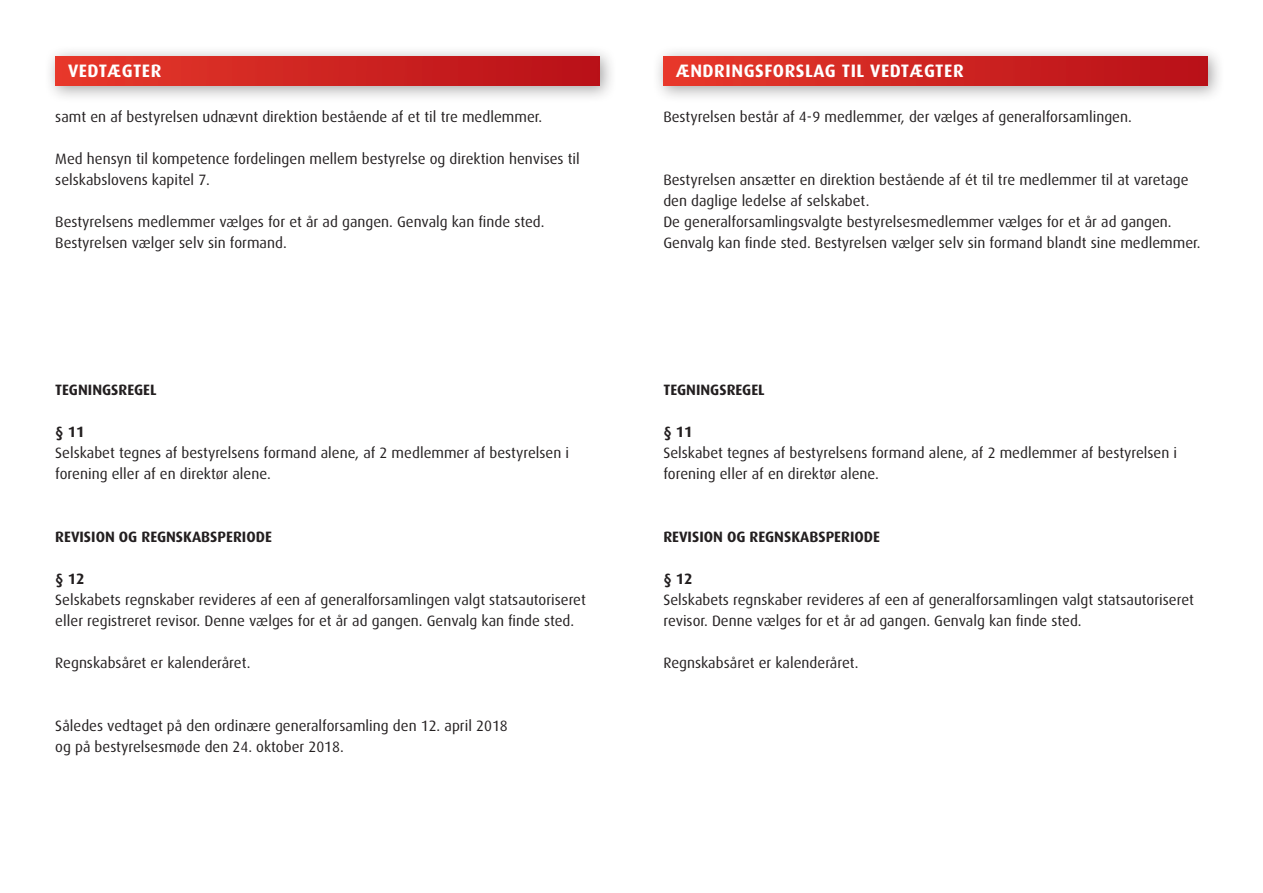
<style>
.page{position:relative;width:1263px;height:893px;background:#fff}
.page>*{position:absolute;margin:0;border:0;box-sizing:border-box;transform-origin:0 0}
.t1{font:700 18px "Dax Pro";letter-spacing:.03em;color:#fff}
.t2{font:15px/21px "Dax";color:#231f20}
.t3{font:700 15px "Dax";color:#231f20}
</style>
<div class="page">
<div style="left:44px;top:45px;width:573px;height:58px;background:#231f20;opacity:.4"></div>
<div style="left:55px;top:56px;width:545px;height:30px;background:linear-gradient(to right,#e7392b,#b81018)"></div>
<div style="left:652px;top:45px;width:573px;height:58px;background:#231f20;opacity:.4"></div>
<div style="left:663px;top:56px;width:545px;height:30px;background:linear-gradient(to right,#e7392b,#b81018)"></div>
<p class="t1" style="left:68px;top:59px;width:95px">VEDTÆGTER</p>
<p class="t1" style="left:676px;top:59px;width:289px">ÆNDRINGSFORSLAG TIL VEDTÆGTER</p>
<p class="t2" style="left:55px;top:107px;width:488px">samt en af bestyrelsen udnævnt direktion bestående af et til tre medlemmer.</p>
<p class="t2" style="left:55px;top:149px;width:526px">Med hensyn til kompetence fordelingen mellem bestyrelse og direktion henvises til selskabslovens kapitel 7.</p>
<p class="t2" style="left:55px;top:212px;width:491px">Bestyrelsens medlemmer vælges for et år ad gangen. Genvalg kan finde sted.<br>Bestyrelsen vælger selv sin formand.</p>
<p class="t3" style="left:55px;top:381px;width:103px">TEGNINGSREGEL</p>
<p class="t3" style="left:55px;top:423px;width:31px">§ 11</p>
<p class="t2" style="left:55px;top:443px;width:515px">Selskabet tegnes af bestyrelsens formand alene, af 2 medlemmer af bestyrelsen i forening eller af en direktør alene.</p>
<p class="t3" style="left:55px;top:528px;width:218px">REVISION OG REGNSKABSPERIODE</p>
<p class="t3" style="left:55px;top:570px;width:31px">§ 12</p>
<p class="t2" style="left:55px;top:590px;width:532px">Selskabets regnskaber revideres af een af generalforsamlingen valgt statsautoriseret eller registreret revisor. Denne vælges for et år ad gangen. Genvalg kan finde sted.</p>
<p class="t2" style="left:55px;top:653px;width:197px">Regnskabsåret er kalenderåret.</p>
<p class="t2" style="left:55px;top:716px;width:454px">Således vedtaget på den ordinære generalforsamling den 12. april 2018 og på bestyrelsesmøde den 24. oktober 2018.</p>
<p class="t2" style="left:663px;top:107px;width:470px">Bestyrelsen består af 4-9 medlemmer, der vælges af generalforsamlingen.</p>
<p class="t2" style="left:663px;top:170px;width:539px">Bestyrelsen ansætter en direktion bestående af ét til tre medlemmer til at varetage den daglige ledelse af selskabet.<br>De generalforsamlingsvalgte bestyrelsesmedlemmer vælges for et år ad gangen.<br>Genvalg kan finde sted. Bestyrelsen vælger selv sin formand blandt sine medlemmer.</p>
<p class="t3" style="left:663px;top:381px;width:103px">TEGNINGSREGEL</p>
<p class="t3" style="left:663px;top:423px;width:31px">§ 11</p>
<p class="t2" style="left:663px;top:443px;width:515px">Selskabet tegnes af bestyrelsens formand alene, af 2 medlemmer af bestyrelsen i forening eller af en direktør alene.</p>
<p class="t3" style="left:663px;top:528px;width:218px">REVISION OG REGNSKABSPERIODE</p>
<p class="t3" style="left:663px;top:570px;width:31px">§ 12</p>
<p class="t2" style="left:663px;top:590px;width:532px">Selskabets regnskaber revideres af een af generalforsamlingen valgt statsautoriseret revisor. Denne vælges for et år ad gangen. Genvalg kan finde sted.</p>
<p class="t2" style="left:663px;top:653px;width:197px">Regnskabsåret er kalenderåret.</p>
</div>
